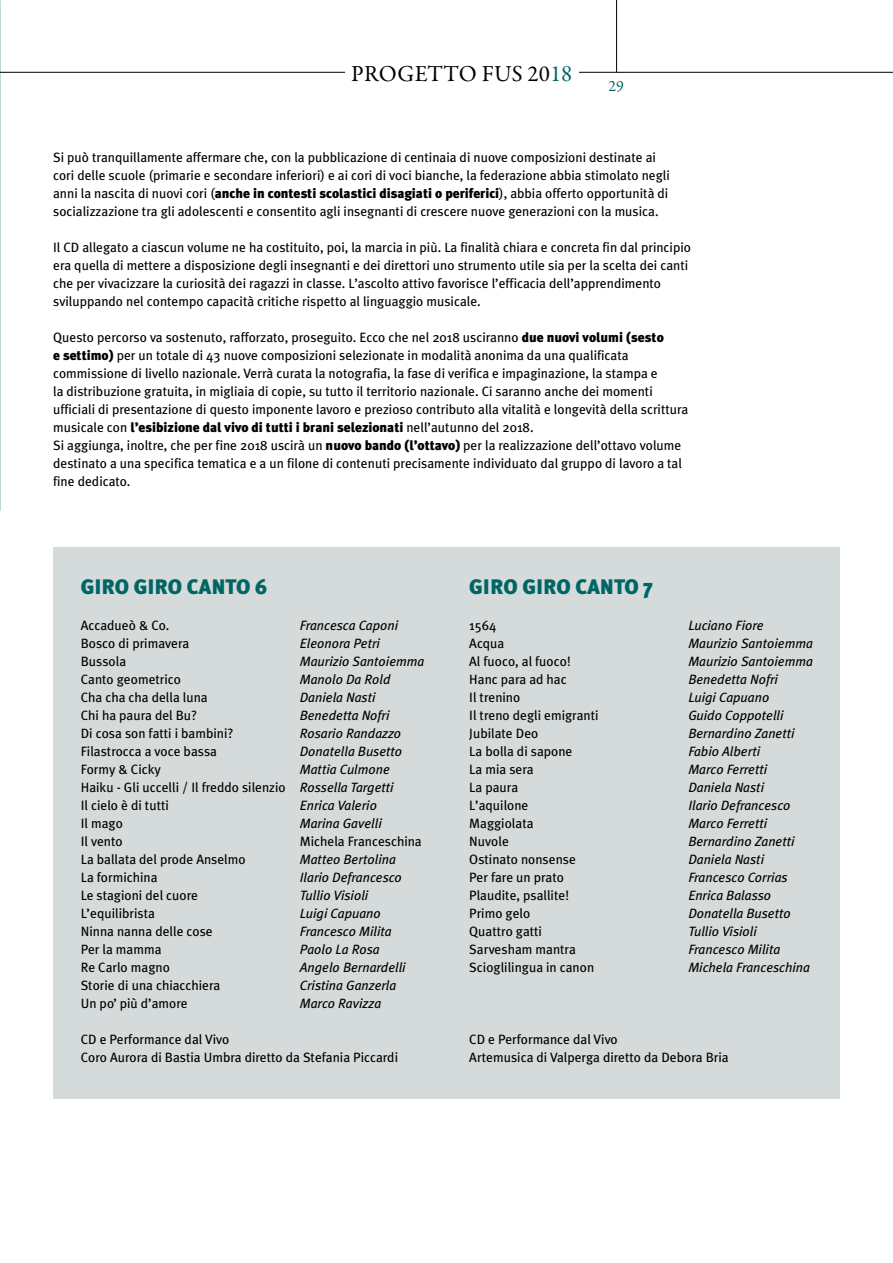
<style>
.page{position:relative;width:893px;height:1263px;background:#fff}
.page>*{position:absolute;margin:0;border:0;box-sizing:border-box;transform-origin:0 0}
.t1{font:23.1px "Garamond Premr Pro";letter-spacing:.005em;color:#000}
.t2{font:900 21px "Meta Plus";color:#006665}
.t3{font:15.9px "Garamond Premr Pro";color:#006665}
.t4{font:13.5px/18px "Meta Plus";color:#000}
.t5{font:italic 13.5px "Meta Plus";color:#000}
.s1{color:#006665}
.s2{font-weight:900}
.s3{font-style:italic}
</style>
<div class="page">
<img style="left:0;top:0;width:1px;height:510px">
<hr style="left:0;top:72px;width:893px;height:1px;background:#000">
<hr style="left:616px;top:0;width:1px;height:72px;background:#000">
<div style="left:345px;top:54px;width:234px;height:37px;background:#fff"></div>
<div style="left:53px;top:547px;width:787px;height:552px;background:#d4dbda"></div>
<h1 class="t1" style="left:351px;top:59px;width:223px">PROGETTO FUS 20<span class="s1">18</span></h1>
<p class="t3" style="left:608px;top:76px;width:17px">29</p>
<p class="t4" style="left:53px;top:148px;width:618px">Si può tranquillamente affermare che, con la pubblicazione di centinaia di nuove composizioni destinate ai cori delle scuole (primarie e secondare inferiori) e ai cori di voci bianche, la federazione abbia stimolato negli anni la nascita di nuovi cori (<span class="s2">anche in contesti scolastici disagiati o periferici</span>), abbia offerto opportunità di socializzazione tra gli adolescenti e consentito agli insegnanti di crescere nuove generazioni con la musica.</p>
<p class="t4" style="left:53px;top:238px;width:639px">Il CD allegato a ciascun volume ne ha costituito, poi, la marcia in più. La finalità chiara e concreta fin dal principio era quella di mettere a disposizione degli insegnanti e dei direttori uno strumento utile sia per la scelta dei canti che per vivacizzare la curiosità dei ragazzi in classe. L’ascolto attivo favorisce l’efficacia dell’apprendimento sviluppando nel contempo capacità critiche rispetto al linguaggio musicale.</p>
<p class="t4" style="left:53px;top:328px;width:637px">Questo percorso va sostenuto, rafforzato, proseguito. Ecco che nel 2018 usciranno <span class="s2">due nuovi volumi (sesto<br>e settimo)</span> per un totale di 43 nuove composizioni selezionate in modalità anonima da una qualificata commissione di livello nazionale. Verrà curata la notografia, la fase di verifica e impaginazione, la stampa e<br>la distribuzione gratuita, in migliaia di copie, su tutto il territorio nazionale. Ci saranno anche dei momenti ufficiali di presentazione di questo imponente lavoro e prezioso contributo alla vitalità e longevità della scrittura musicale con <span class="s2">l’esibizione dal vivo di tutti i brani selezionati</span> nell’autunno del 2018.<br>Si aggiunga, inoltre, che per fine 2018 uscirà un <span class="s2">nuovo bando (l’ottavo)</span> per la realizzazione dell’ottavo volume destinato a una specifica tematica e a un filone di contenuti precisamente individuato dal gruppo di lavoro a tal fine dedicato.</p>
<h2 class="t2" style="left:81px;top:574px;width:188px">GIRO GIRO CANTO 6</h2>
<p class="t4" style="left:81px;top:616px;width:90px">Accadueò &amp; Co.</p>
<p class="t5" style="left:300px;top:618px;width:100px">Francesca Caponi</p>
<p class="t4" style="left:81px;top:634px;width:110px">Bosco di primavera</p>
<p class="t5" style="left:300px;top:636px;width:82px">Eleonora Petri</p>
<p class="t4" style="left:81px;top:652px;width:47px">Bussola</p>
<p class="t5" style="left:300px;top:654px;width:126px">Maurizio Santoiemma</p>
<p class="t4" style="left:81px;top:670px;width:102px">Canto geometrico</p>
<p class="t5" style="left:300px;top:671px;width:92px">Manolo Da Rold</p>
<p class="t4" style="left:81px;top:688px;width:128px">Cha cha cha della luna</p>
<p class="t5" style="left:300px;top:689px;width:77px">Daniela Nasti</p>
<p class="t4" style="left:81px;top:706px;width:118px">Chi ha paura del Bu?</p>
<p class="t5" style="left:300px;top:707px;width:91px">Benedetta Nofri</p>
<p class="t4" style="left:81px;top:724px;width:154px">Di cosa son fatti i bambini?</p>
<p class="t5" style="left:300px;top:725px;width:103px">Rosario Randazzo</p>
<p class="t4" style="left:81px;top:742px;width:138px">Filastrocca a voce bassa</p>
<p class="t5" style="left:300px;top:743px;width:104px">Donatella Busetto</p>
<p class="t4" style="left:81px;top:760px;width:82px">Formy &amp; Cicky</p>
<p class="t4" style="left:81px;top:760px;width:314px;text-indent:219px"><span class="s3">Mattia Culmone<br></span>Haiku - Gli uccelli / Il freddo silenzio <span class="s3">Rossella Targetti<br></span>Il cielo è di tutti</p>
<p class="t5" style="left:300px;top:797px;width:79px">Enrica Valerio</p>
<p class="t4" style="left:81px;top:814px;width:44px">Il mago</p>
<p class="t5" style="left:300px;top:815px;width:83px">Marina Gavelli</p>
<p class="t4" style="left:81px;top:832px;width:43px">Il vento</p>
<p class="t4" style="left:300px;top:832px;width:123px">Michela Franceschina</p>
<p class="t4" style="left:81px;top:850px;width:166px">La ballata del prode Anselmo</p>
<p class="t5" style="left:300px;top:851px;width:98px">Matteo Bertolina</p>
<p class="t4" style="left:81px;top:868px;width:78px">La formichina</p>
<p class="t5" style="left:300px;top:869px;width:104px">Ilario Defrancesco</p>
<p class="t4" style="left:81px;top:886px;width:119px">Le stagioni del cuore</p>
<p class="t5" style="left:300px;top:887px;width:70px">Tullio Visioli</p>
<p class="t4" style="left:81px;top:904px;width:76px">L’equilibrista</p>
<p class="t5" style="left:300px;top:905px;width:83px">Luigi Capuano</p>
<p class="t4" style="left:81px;top:922px;width:134px">Ninna nanna delle cose</p>
<p class="t5" style="left:300px;top:923px;width:93px">Francesco Milita</p>
<p class="t4" style="left:81px;top:940px;width:82px">Per la mamma</p>
<p class="t5" style="left:300px;top:941px;width:81px">Paolo La Rosa</p>
<p class="t4" style="left:81px;top:958px;width:91px">Re Carlo magno</p>
<p class="t5" style="left:300px;top:959px;width:107px">Angelo Bernardelli</p>
<p class="t4" style="left:81px;top:976px;width:141px">Storie di una chiacchiera</p>
<p class="t5" style="left:300px;top:977px;width:98px">Cristina Ganzerla</p>
<p class="t4" style="left:81px;top:994px;width:108px">Un po’ più d’amore</p>
<p class="t5" style="left:300px;top:995px;width:83px">Marco Ravizza</p>
<p class="t4" style="left:81px;top:1030px;width:319px">CD e Performance dal Vivo<br>Coro Aurora di Bastia Umbra diretto da Stefania Piccardi</p>
<h2 class="t2" style="left:469px;top:574px;width:185px">GIRO GIRO CANTO 7</h2>
<p class="t4" style="left:469px;top:616px;width:29px">1564</p>
<p class="t5" style="left:688px;top:618px;width:77px">Luciano Fiore</p>
<p class="t4" style="left:469px;top:634px;width:37px">Acqua</p>
<p class="t5" style="left:688px;top:636px;width:126px">Maurizio Santoiemma</p>
<p class="t4" style="left:469px;top:652px;width:103px">Al fuoco, al fuoco!</p>
<p class="t5" style="left:688px;top:654px;width:126px">Maurizio Santoiemma</p>
<p class="t4" style="left:469px;top:670px;width:99px">Hanc para ad hac</p>
<p class="t5" style="left:688px;top:671px;width:91px">Benedetta Nofri</p>
<p class="t4" style="left:469px;top:688px;width:53px">Il trenino</p>
<p class="t5" style="left:688px;top:689px;width:83px">Luigi Capuano</p>
<p class="t4" style="left:469px;top:706px;width:131px">Il treno degli emigranti</p>
<p class="t5" style="left:688px;top:707px;width:97px">Guido Coppotelli</p>
<p class="t4" style="left:469px;top:724px;width:71px">Jubilate Deo</p>
<p class="t5" style="left:688px;top:725px;width:108px">Bernardino Zanetti</p>
<p class="t4" style="left:469px;top:742px;width:105px">La bolla di sapone</p>
<p class="t5" style="left:688px;top:743px;width:73px">Fabio Alberti</p>
<p class="t4" style="left:469px;top:760px;width:66px">La mia sera</p>
<p class="t5" style="left:688px;top:761px;width:80px">Marco Ferretti</p>
<p class="t4" style="left:469px;top:778px;width:50px">La paura</p>
<p class="t5" style="left:688px;top:779px;width:77px">Daniela Nasti</p>
<p class="t4" style="left:469px;top:796px;width:61px">L’aquilone</p>
<p class="t5" style="left:688px;top:797px;width:104px">Ilario Defrancesco</p>
<p class="t4" style="left:469px;top:814px;width:66px">Maggiolata</p>
<p class="t5" style="left:688px;top:815px;width:80px">Marco Ferretti</p>
<p class="t4" style="left:469px;top:832px;width:41px">Nuvole</p>
<p class="t5" style="left:688px;top:833px;width:108px">Bernardino Zanetti</p>
<p class="t4" style="left:469px;top:850px;width:108px">Ostinato nonsense</p>
<p class="t5" style="left:688px;top:851px;width:77px">Daniela Nasti</p>
<p class="t4" style="left:469px;top:868px;width:96px">Per fare un prato</p>
<p class="t5" style="left:688px;top:869px;width:101px">Francesco Corrias</p>
<p class="t4" style="left:469px;top:886px;width:101px">Plaudite, psallite!</p>
<p class="t5" style="left:688px;top:887px;width:84px">Enrica Balasso</p>
<p class="t4" style="left:469px;top:904px;width:63px">Primo gelo</p>
<p class="t5" style="left:688px;top:905px;width:104px">Donatella Busetto</p>
<p class="t4" style="left:469px;top:922px;width:74px">Quattro gatti</p>
<p class="t5" style="left:688px;top:923px;width:70px">Tullio Visioli</p>
<p class="t4" style="left:469px;top:940px;width:108px">Sarvesham mantra</p>
<p class="t5" style="left:688px;top:941px;width:93px">Francesco Milita</p>
<p class="t4" style="left:469px;top:958px;width:126px">Scioglilingua in canon</p>
<p class="t5" style="left:688px;top:959px;width:123px">Michela Franceschina</p>
<p class="t4" style="left:469px;top:1030px;width:261px">CD e Performance dal Vivo<br>Artemusica di Valperga diretto da Debora Bria</p>
</div>
